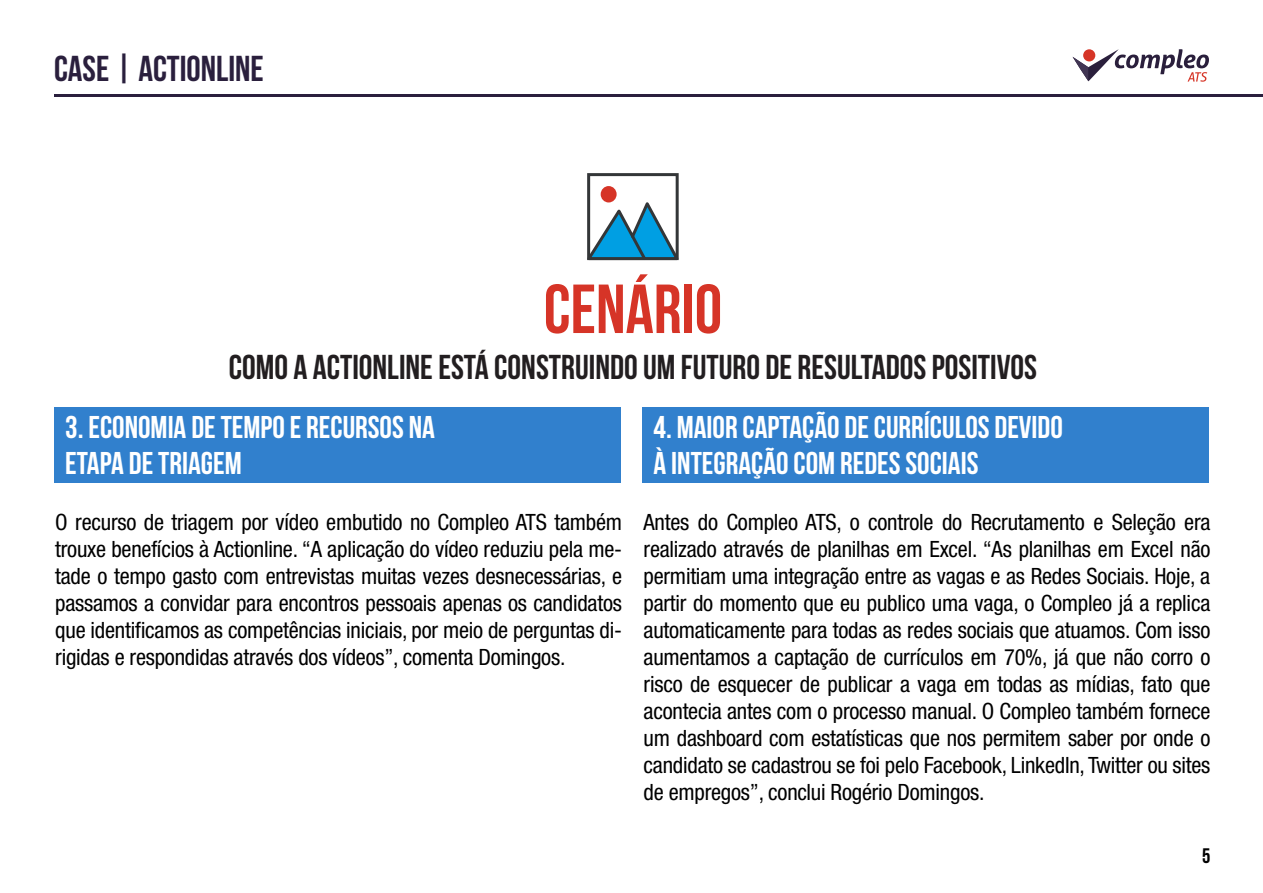
<style>
.page{position:relative;width:1263px;height:893px;background:#fff}
.page>*{position:absolute;margin:0;border:0;box-sizing:border-box;transform-origin:0 0}
.t1{font:69.3px "Bebas Neue";color:#d63427}
.t2{font:36px "Bebas Neue";color:#2a1f3d}
.t3{font:34.5px "Bebas Neue";color:#221e20}
.t4{font:31.5px/36px "Bebas Neue";color:#fff}
.t5{font:condensed 22.5px/27px "Helvetica Neue LT Pro";letter-spacing:-.01em;color:#000;text-align:justify}
.t6{font:21px "Bebas Neue";color:#000}
</style>
<div class="page">
<hr style="left:54px;top:95px;width:1209px;height:2px;background:#2a1f3d">
<svg style="left:1072px;top:49px;width:137px;height:33px"></svg>
<div style="left:587px;top:173px;width:92px;height:87px;background:#fff;border:3px solid #333638"></div>
<svg style="left:587px;top:197px;width:92px;height:64px"></svg>
<div style="left:601px;top:186px;width:16px;height:16px;background:#d63427;border-radius:50%"></div>
<div style="left:54px;top:408px;width:567px;height:75px;background:#3180cd"></div>
<div style="left:642px;top:408px;width:567px;height:75px;background:#3180cd"></div>
<h2 class="t2" style="left:54px;top:49px;width:211px">CASE | ACTIONLINE</h2>
<h1 class="t1" style="left:544px;top:271px;width:180px">CENÁRIO</h1>
<h3 class="t3" style="left:229px;top:348px;width:810px">COMO A ACTIONLINE ESTÁ CONSTRUINDO UM FUTURO DE RESULTADOS POSITIVOS</h3>
<h3 class="t4" style="left:65px;top:408px;width:371px">3. ECONOMIA DE TEMPO E RECURSOS NA<br>ETAPA DE TRIAGEM</h3>
<h3 class="t4" style="left:653px;top:408px;width:411px">4. MAIOR CAPTAÇÃO DE CURRÍCULOS DEVIDO<br>À INTEGRAÇÃO COM REDES SOCIAIS</h3>
<p class="t5" style="left:55px;top:509px;width:568px">O recurso de triagem por vídeo embutido no Compleo ATS também trouxe benefícios à Actionline. “A aplicação do vídeo reduziu pela me&shy;tade o tempo gasto com entrevistas muitas vezes desnecessárias, e passamos a convidar para encontros pessoais apenas os candidatos que identificamos as competências iniciais, por meio de perguntas di&shy;rigidas e respondidas através dos vídeos”, comenta Domingos.</p>
<p class="t5" style="left:644px;top:509px;width:568px">Antes do Compleo ATS, o controle do Recrutamento e Seleção era realizado através de planilhas em Excel. “As planilhas em Excel não permitiam uma integração entre as vagas e as Redes Sociais. Hoje, a partir do momento que eu publico uma vaga, o Compleo já a replica automaticamente para todas as redes sociais que atuamos. Com isso aumentamos a captação de currículos em 70%, já que não corro o risco de esquecer de publicar a vaga em todas as mídias, fato que acontecia antes com o processo manual. O Compleo também fornece um dashboard com estatísticas que nos permitem saber por onde o candidato se cadastrou se foi pelo Facebook, LinkedIn, Twitter ou sites de empregos”, conclui Rogério Domingos.</p>
<p class="t6" style="left:1202px;top:844px;width:10px">5</p>
</div>
